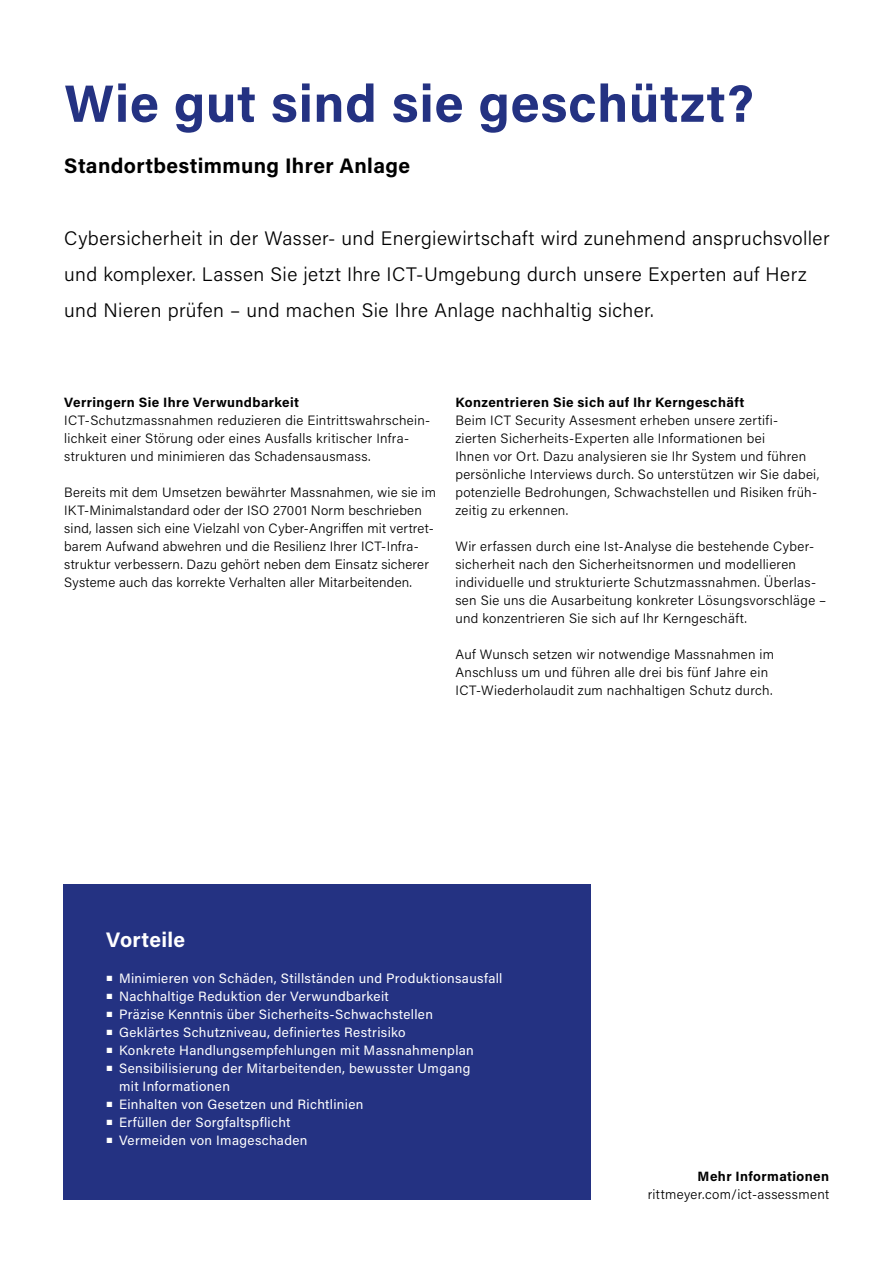
<style>
.page{position:relative;width:893px;height:1263px;background:#fff}
.page>*{position:absolute;margin:0;border:0;box-sizing:border-box;transform-origin:0 0}
.t1{font:700 52.5px "Acumin Pro";letter-spacing:.015em;color:#243282}
.t2{font:700 21px "Acumin Pro";letter-spacing:.02em;color:#000}
.t3{font:700 21px "Acumin Pro";letter-spacing:.02em;color:#fff}
.t4{font:300 19.5px/36px "Acumin Pro";letter-spacing:.02em;color:#000}
.t5{font:300 13.5px/18px "Acumin Pro";letter-spacing:.025em;color:#000}
.t6{font:13.5px/18px "Acumin Pro";letter-spacing:.025em;color:#fff}
.t7{font:700 13.5px "Acumin Pro";letter-spacing:.03em;color:#000}
</style>
<div class="page">
<div style="left:64px;top:884px;width:527px;height:315px;background:#243282"></div>
<h1 class="t1" style="left:64px;top:66px;width:691px">Wie gut sind sie geschützt?</h1>
<h2 class="t2" style="left:64px;top:151px;width:347px">Standortbestimmung Ihrer Anlage</h2>
<h3 class="t4" style="left:64px;top:219px;width:767px">Cybersicherheit in der Wasser- und Energiewirtschaft wird zunehmend anspruchsvoller und komplexer. Lassen Sie jetzt Ihre ICT-Umgebung durch unsere Experten auf Herz und Nieren prüfen – und machen Sie Ihre Anlage nachhaltig sicher.</h3>
<p class="t7" style="left:64px;top:393px;width:236px">Verringern Sie Ihre Verwundbarkeit</p>
<p class="t5" style="left:64px;top:411px;width:368px">ICT-Schutzmassnahmen reduzieren die Eintrittswahrschein&shy;lichkeit einer Störung oder eines Ausfalls kritischer Infra&shy;strukturen und minimieren das Schadensausmass.</p>
<p class="t5" style="left:64px;top:483px;width:373px">Bereits mit dem Umsetzen bewährter Massnahmen, wie sie im IKT-Minimalstandard oder der ISO 27001 Norm beschrieben sind, lassen sich eine Vielzahl von Cyber-Angriffen mit vertret&shy;barem Aufwand abwehren und die Resilienz Ihrer ICT-Infra&shy;struktur verbessern. Dazu gehört neben dem Einsatz sicherer Systeme auch das korrekte Verhalten aller Mitarbeitenden.</p>
<p class="t7" style="left:455px;top:393px;width:290px">Konzentrieren Sie sich auf Ihr Kerngeschäft</p>
<p class="t5" style="left:455px;top:411px;width:365px">Beim ICT Security Assesment erheben unsere zertifi&shy;zierten Sicherheits-Experten alle Informationen bei<br>Ihnen vor Ort. Dazu analysieren sie Ihr System und führen persönliche Interviews durch. So unterstützen wir Sie dabei, potenzielle Bedrohungen, Schwachstellen und Risiken früh&shy;zeitig zu erkennen.</p>
<p class="t5" style="left:455px;top:537px;width:372px">Wir erfassen durch eine Ist-Analyse die bestehende Cyber&shy;sicherheit nach den Sicherheitsnormen und modellieren individuelle und strukturierte Schutzmassnahmen. Überlas&shy;sen Sie uns die Ausarbeitung konkreter Lösungsvorschläge – und konzentrieren Sie sich auf Ihr Kerngeschäft.</p>
<p class="t5" style="left:455px;top:645px;width:320px">Auf Wunsch setzen wir notwendige Massnahmen im<br>Anschluss um und führen alle drei bis fünf Jahre ein<br>ICT-Wiederholaudit zum nachhaltigen Schutz durch.</p>
<h2 class="t3" style="left:106px;top:925px;width:80px">Vorteile</h2>
<p class="t6" style="left:106px;top:969px;width:398px"><sup>■</sup> Minimieren von Schäden, Stillständen und Produktionsausfall</p>
<p class="t6" style="left:106px;top:987px;width:284px"><sup>■</sup> Nachhaltige Reduktion der Verwundbarkeit</p>
<p class="t6" style="left:106px;top:1005px;width:328px"><sup>■</sup> Präzise Kenntnis über Sicherheits-Schwachstellen</p>
<p class="t6" style="left:106px;top:1023px;width:301px"><sup>■</sup> Geklärtes Schutzniveau, definiertes Restrisiko</p>
<p class="t6" style="left:106px;top:1041px;width:369px"><sup>■</sup> Konkrete Handlungsempfehlungen mit Massnahmenplan</p>
<p class="t6" style="left:119px;top:1059px;width:353px;text-indent:-13px"><sup>■</sup> Sensibilisierung der Mitarbeitenden, bewusster Umgang mit Informationen</p>
<p class="t6" style="left:106px;top:1095px;width:259px"><sup>■</sup> Einhalten von Gesetzen und Richtlinien</p>
<p class="t6" style="left:106px;top:1113px;width:186px"><sup>■</sup> Erfüllen der Sorgfaltspflicht</p>
<p class="t6" style="left:106px;top:1131px;width:203px"><sup>■</sup> Vermeiden von Imageschaden</p>
<p class="t7" style="left:698px;top:1167px;width:133px">Mehr Informationen</p>
<p class="t5" style="left:648px;top:1185px;width:183px">rittmeyer.com/ict-assessment</p>
</div>
